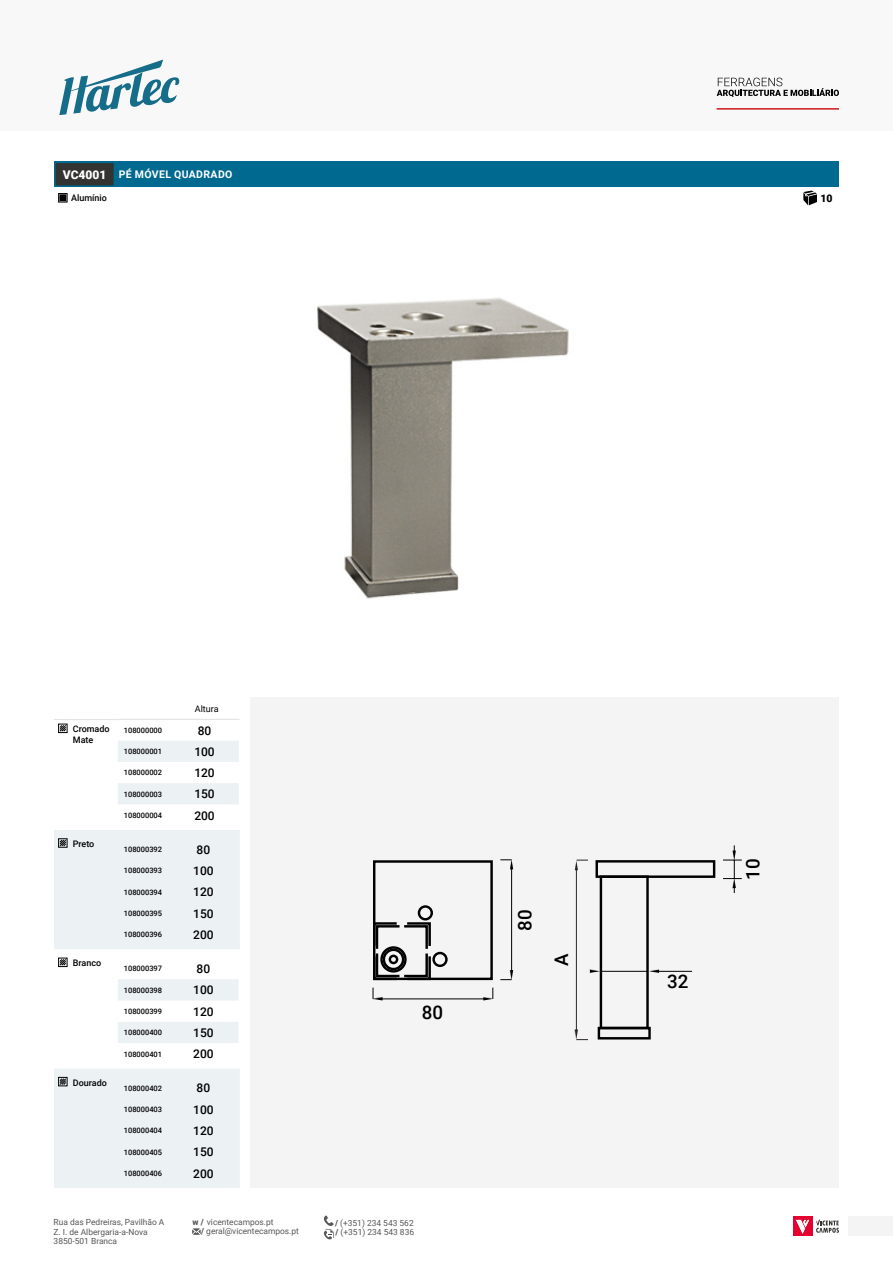
<style>
.page{position:relative;width:893px;height:1263px;background:#fff}
.page>*{position:absolute;margin:0;border:0;box-sizing:border-box;transform-origin:0 0}
.t1{font:500 18.75px "Roboto";color:#000}
.t2{font:500 12px "Roboto";color:#000}
.t3{font:700 10.5px "Roboto";letter-spacing:.035em;color:#fff}
.t4{font:900 10.5px "Roboto";color:#000}
.t5{font:500 9px/10.8px "Roboto";color:#000}
.t6{font:9px "Roboto";color:#000}
.t7{font:8.4px/9.6px "Roboto";color:#575756}
.t8{font:500 7.5px "Roboto";color:#000}
.s1{font-weight:900;font-size:12px}
.s2{font-weight:900}
</style>
<div class="page">
<div style="left:0;top:0;width:893px;height:131px;background:#f8f8f8"></div>
<svg style="left:59px;top:60px;width:120px;height:55px"></svg>
<div style="left:849px;top:1216px;width:44px;height:20px;background:#f4f4f4"></div>
<svg style="left:717px;top:78px;width:122px;height:19px"></svg>
<hr style="left:717px;top:108px;width:122px;height:2px;background:#cd171a">
<div style="left:793px;top:1216px;width:19px;height:20px;background:#e4032e"></div>
<svg style="left:796px;top:1220px;width:13px;height:14px"></svg>
<svg style="left:816px;top:1219px;width:23px;height:14px"></svg>
<svg style="left:192px;top:1228px;width:9px;height:7px"></svg>
<svg style="left:324px;top:1215px;width:10px;height:24px"></svg>
<svg style="left:54px;top:830px;width:186px;height:358px;fill:#ecf1f4"></svg>
<hr style="left:67px;top:719px;width:51px;height:1px;background:#e3e3e3">
<svg style="left:54px;top:719px;width:14px;height:14px"></svg>
<svg style="left:118px;top:741px;width:121px;height:63px"></svg>
<hr style="left:118px;top:719px;width:57px;height:1px;background:#e3e3e3">
<hr style="left:175px;top:719px;width:65px;height:1px;background:#e3e3e3">
<svg style="left:58px;top:838px;width:10px;height:10px"></svg>
<div style="left:118px;top:860px;width:120px;height:64px;background:#ecf1f4"></div>
<svg style="left:58px;top:957px;width:10px;height:10px"></svg>
<svg style="left:118px;top:979px;width:120px;height:64px"></svg>
<svg style="left:58px;top:1077px;width:10px;height:9px"></svg>
<div style="left:118px;top:1098px;width:120px;height:64px;background:#ecf1f4"></div>
<img style="left:317px;top:297px;width:252px;height:302px">
<div style="left:251px;top:697px;width:588px;height:491px;background:#f4f4f4"></div>
<div style="left:373px;top:860px;width:120px;height:120px;border:2px solid #000"></div>
<svg style="left:373px;top:921px;width:59px;height:60px"></svg>
<div style="left:380px;top:946px;width:27px;height:26px;border:2px solid #000;border-radius:50%"></div>
<div style="left:383px;top:948px;width:21px;height:22px;border:2px solid #000;border-radius:50%"></div>
<div style="left:389px;top:954px;width:9px;height:10px;border:2px solid #000;border-radius:50%"></div>
<div style="left:418px;top:905px;width:15px;height:15px;border:2px solid #000;border-radius:50%"></div>
<div style="left:432px;top:952px;width:16px;height:15px;border:2px solid #000;border-radius:50%"></div>
<div style="left:595px;top:860px;width:120px;height:18px;border:2px solid #000"></div>
<div style="left:600px;top:875px;width:49px;height:154px;border:2px solid #000"></div>
<div style="left:598px;top:1027px;width:53px;height:12px;border:2px solid #000"></div>
<hr style="left:576px;top:867px;width:1px;height:166px;background:#2b2523">
<svg style="left:575px;top:860px;width:13px;height:10px"></svg>
<svg style="left:575px;top:1029px;width:13px;height:11px"></svg>
<hr style="left:381px;top:998px;width:103px;height:1px;background:#000">
<svg style="left:483px;top:988px;width:10px;height:12px"></svg>
<svg style="left:373px;top:988px;width:10px;height:12px"></svg>
<hr style="left:511px;top:868px;width:1px;height:103px;background:#000">
<svg style="left:500px;top:859px;width:13px;height:10px"></svg>
<svg style="left:500px;top:970px;width:13px;height:10px"></svg>
<svg style="left:723px;top:845px;width:19px;height:48px"></svg>
<hr style="left:601px;top:971px;width:46px;height:1px;background:#000">
<svg style="left:590px;top:970px;width:9px;height:3px"></svg>
<svg style="left:649px;top:970px;width:10px;height:3px"></svg>
<hr style="left:656px;top:971px;width:36px;height:1px;background:#000">
<div style="left:54px;top:162px;width:785px;height:25px;background:#00698f"></div>
<div style="left:54px;top:162px;width:61px;height:25px;background:#333332;border:2px solid #00698f"></div>
<svg style="left:803px;top:191px;width:14px;height:14px"></svg>
<div style="left:58px;top:193px;width:9px;height:9px;border:1px solid #000"></div>
<svg style="left:60px;top:195px;width:6px;height:6px"></svg>
<h3 class="t3" style="left:63px;top:167px;width:171px"><span class="s1">VC4001</span> PÉ MÓVEL QUADRADO</h3>
<p class="t5" style="left:71px;top:192px;width:37px">Alumínio</p>
<h3 class="t4" style="left:820px;top:191px;width:14px">10</h3>
<p class="t6" style="left:195px;top:703px;width:25px">Altura</p>
<p class="t5" style="left:73px;top:723px;width:38px">Cromado<br>Mate</p>
<p class="t8" style="left:124px;top:725px;width:40px">108000000</p>
<h2 class="t2" style="left:198px;top:722px;width:15px">80</h2>
<p class="t8" style="left:124px;top:746px;width:40px">108000001</p>
<h2 class="t2" style="left:194px;top:743px;width:22px">100</h2>
<p class="t8" style="left:124px;top:767px;width:40px">108000002</p>
<h2 class="t2" style="left:194px;top:764px;width:22px">120</h2>
<p class="t8" style="left:124px;top:789px;width:40px">108000003</p>
<h2 class="t2" style="left:194px;top:786px;width:22px">150</h2>
<p class="t8" style="left:124px;top:810px;width:40px">108000004</p>
<h2 class="t2" style="left:194px;top:807px;width:22px">200</h2>
<p class="t5" style="left:73px;top:838px;width:23px">Preto</p>
<p class="t8" style="left:124px;top:844px;width:40px">108000392</p>
<h2 class="t2" style="left:197px;top:841px;width:15px">80</h2>
<p class="t8" style="left:124px;top:865px;width:40px">108000393</p>
<h2 class="t2" style="left:193px;top:862px;width:22px">100</h2>
<p class="t8" style="left:124px;top:887px;width:40px">108000394</p>
<h2 class="t2" style="left:193px;top:884px;width:22px">120</h2>
<p class="t8" style="left:124px;top:908px;width:40px">108000395</p>
<h2 class="t2" style="left:193px;top:905px;width:22px">150</h2>
<p class="t8" style="left:124px;top:929px;width:40px">108000396</p>
<h2 class="t2" style="left:193px;top:926px;width:22px">200</h2>
<p class="t5" style="left:73px;top:957px;width:30px">Branco</p>
<p class="t8" style="left:124px;top:963px;width:40px">108000397</p>
<h2 class="t2" style="left:197px;top:960px;width:15px">80</h2>
<p class="t8" style="left:124px;top:985px;width:40px">108000398</p>
<h2 class="t2" style="left:193px;top:982px;width:22px">100</h2>
<p class="t8" style="left:124px;top:1006px;width:40px">108000399</p>
<h2 class="t2" style="left:193px;top:1003px;width:22px">120</h2>
<p class="t8" style="left:124px;top:1027px;width:40px">108000400</p>
<h2 class="t2" style="left:193px;top:1024px;width:22px">150</h2>
<p class="t8" style="left:124px;top:1048px;width:40px">108000401</p>
<h2 class="t2" style="left:193px;top:1045px;width:22px">200</h2>
<h1 class="t1" style="left:422px;top:999px;width:23px">80</h1>
<p class="t5" style="left:73px;top:1077px;width:36px">Dourado</p>
<p class="t8" style="left:124px;top:1083px;width:40px">108000402</p>
<h2 class="t2" style="left:197px;top:1080px;width:15px">80</h2>
<p class="t8" style="left:124px;top:1104px;width:40px">108000403</p>
<h2 class="t2" style="left:193px;top:1101px;width:22px">100</h2>
<p class="t8" style="left:124px;top:1125px;width:40px">108000404</p>
<h2 class="t2" style="left:193px;top:1122px;width:22px">120</h2>
<p class="t8" style="left:124px;top:1147px;width:40px">108000405</p>
<h2 class="t2" style="left:193px;top:1143px;width:22px">150</h2>
<p class="t8" style="left:124px;top:1168px;width:40px">108000406</p>
<h2 class="t2" style="left:193px;top:1165px;width:22px">200</h2>
<p class="t7" style="left:54px;top:1217px;width:112px">Rua das Pedreiras, Pavilhão A</p>
<p class="t7" style="left:335px;top:1217px;width:80px"><span class="s2">/</span> (+351) 234 543 562</p>
<p class="t7" style="left:54px;top:1226px;width:96px">Z. I. de Albergaria-a-Nova<br>3850-501 Branca</p>
<p class="t7" style="left:201px;top:1217px;width:99px;line-height:9.1px;text-indent:-9px"><span class="s2">w /</span> vicentecampos.pt<br><span class="s2">/</span> geral@vicentecampos.pt</p>
<p class="t7" style="left:336px;top:1227px;width:80px"><span class="s2">/</span> (+351) 234 543 836</p>
<h1 class="t1" style="left:512px;top:931px;width:23px;rotate:-90deg">80</h1>
<h1 class="t1" style="left:548px;top:966px;width:14px;rotate:-90deg">A</h1>
<h1 class="t1" style="left:667px;top:968px;width:23px">32</h1>
<h1 class="t1" style="left:740px;top:880px;width:23px;rotate:-90deg">10</h1>
</div>
